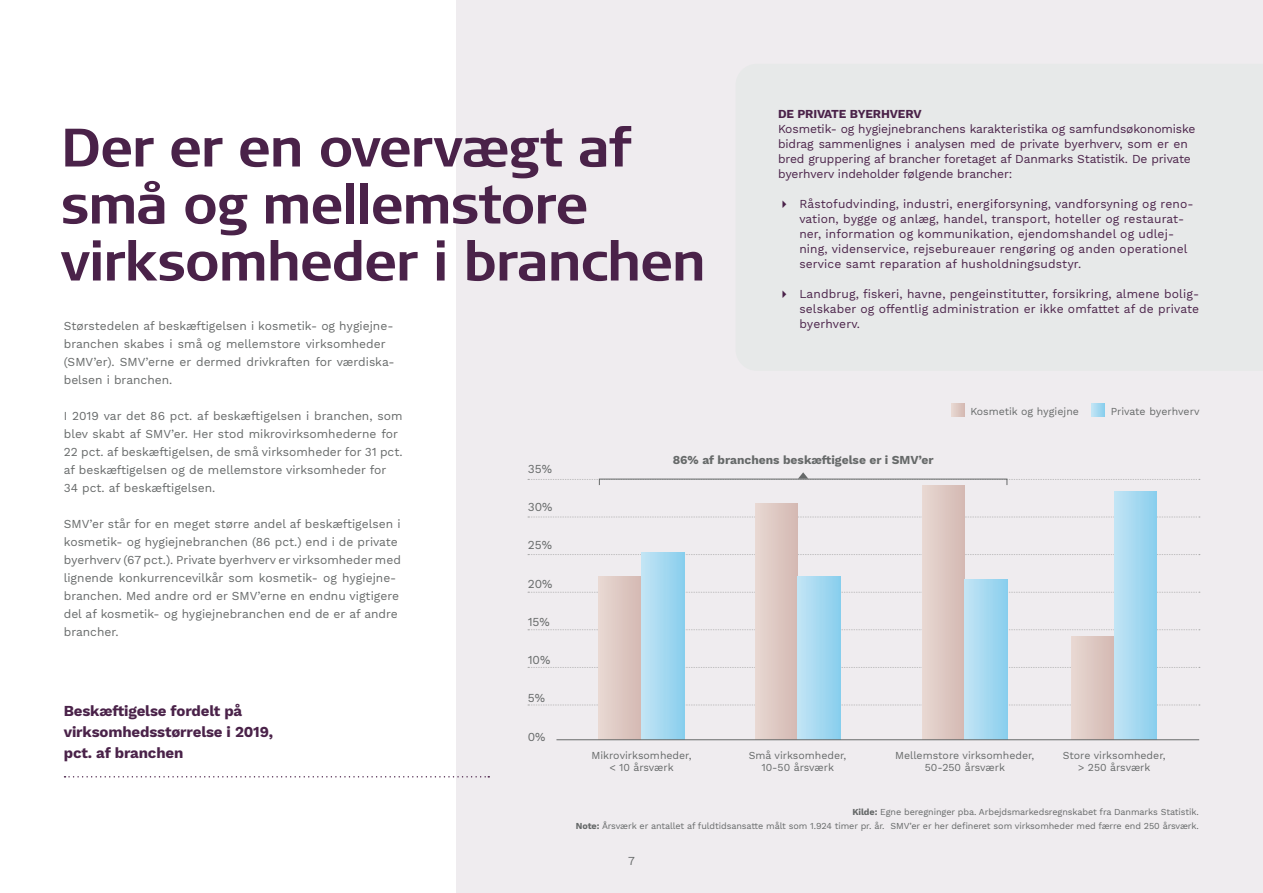
<style>
.page{position:relative;width:1263px;height:893px;background:#fff}
.page>*{position:absolute;margin:0;border:0;box-sizing:border-box;transform-origin:0 0}
.t1{font:700 54px/57px "Signa Offc Pro";letter-spacing:-.03em;color:#4a2249}
.t2{font:700 15px/21px "Work Sans";letter-spacing:-.01em;color:#4a2249}
.t3{font:12px/18px "Work Sans";color:#666969}
.t4{font:12px/15px "Work Sans";color:#4a2249}
.t5{font:700 12px "Work Sans";color:#666969}
.t6{font:700 12px "Work Sans";letter-spacing:-.01em;color:#4a2249}
.t7{font:10.5px/12.6px "Work Sans";color:#666969;text-align:center}
.t8{font:9px/13.5px "Work Sans";letter-spacing:-.01em;color:#666969;text-align:right}
.s1{font-weight:700}
</style>
<div class="page">
<div style="left:456px;top:0;width:807px;height:893px;background:#efecef"></div>
<svg style="left:528px;top:705px;width:672px;height:1px"></svg>
<svg style="left:528px;top:667px;width:672px;height:1px"></svg>
<svg style="left:528px;top:629px;width:672px;height:1px"></svg>
<svg style="left:528px;top:592px;width:672px;height:1px"></svg>
<svg style="left:528px;top:554px;width:672px;height:1px"></svg>
<svg style="left:528px;top:517px;width:672px;height:1px"></svg>
<svg style="left:528px;top:472px;width:672px;height:8px"></svg>
<div style="left:599px;top:576px;width:42px;height:163px;background:linear-gradient(to right,#e8d8d2,#d4bab4)"></div>
<div style="left:641px;top:553px;width:43px;height:186px;background:linear-gradient(to right,#c3e5f5,#89cfed)"></div>
<div style="left:755px;top:503px;width:43px;height:236px;background:linear-gradient(to right,#e8d8d2,#d4b8b2)"></div>
<div style="left:798px;top:576px;width:42px;height:163px;background:linear-gradient(to right,#c2e4f5,#8acfed)"></div>
<div style="left:922px;top:485px;width:43px;height:254px;background:linear-gradient(to right,#e8d8d2,#d4b8b2)"></div>
<div style="left:965px;top:579px;width:42px;height:160px;background:linear-gradient(to right,#c2e4f5,#8bcfed)"></div>
<div style="left:1071px;top:636px;width:43px;height:103px;background:linear-gradient(to right,#e8d9d3,#d4b9b2)"></div>
<div style="left:1114px;top:492px;width:43px;height:247px;background:linear-gradient(to right,#c3e5f5,#89ceed)"></div>
<hr style="left:556px;top:739px;width:643px;height:1px;background:#666969">
<svg style="left:951px;top:404px;width:13px;height:13px"></svg>
<svg style="left:1091px;top:404px;width:13px;height:13px"></svg>
<svg style="left:65px;top:776px;width:424px;height:1px"></svg>
<p class="t6" style="left:778px;top:107px;width:145px">DE PRIVATE BYERHVERV</p>
<p class="t4" style="left:778px;top:122px;width:419px">Kosmetik- og hygiejnebranchens karakteristika og samfundsøkonomiske bidrag sammenlignes i analysen med de private byerhverv, som er en bred gruppering af brancher foretaget af Danmarks Statistik. De private byerhverv indeholder følgende brancher:</p>
<p class="t4" style="left:799px;top:197px;width:396px">Råstofudvinding, industri, energiforsyning, vandforsyning og reno&shy;vation, bygge og anlæg, handel, transport, hoteller og restaurat&shy;ner, information og kommunikation, ejendomshandel og udlej&shy;ning, videnservice, rejsebureauer rengøring og anden operationel service samt reparation af husholdningsudstyr.</p>
<p class="t4" style="left:799px;top:287px;width:401px;text-align:justify">Landbrug, fiskeri, havne, pengeinstitutter, forsikring, almene bolig&shy;selskaber og offentlig administration er ikke omfattet af de private byerhverv.</p>
<h1 class="t1" style="left:61px;top:123px;width:647px">Der er en overvægt af små og mellemstore virksomheder i branchen</h1>
<p class="t3" style="left:64px;top:317px;width:332px">Størstedelen af beskæftigelsen i kosmetik- og hygiejne&shy;branchen skabes i små og mellemstore virksomheder (SMV’er). SMV’erne er dermed drivkraften for værdiska&shy;belsen i branchen.</p>
<p class="t3" style="left:64px;top:407px;width:340px">I 2019 var det 86 pct. af beskæftigelsen i branchen, som blev skabt af SMV’er. Her stod mikrovirksomhederne for 22 pct. af beskæftigelsen, de små virksomheder for 31 pct. af beskæftigelsen og de mellemstore virksomheder for 34 pct. af beskæftigelsen.</p>
<p class="t3" style="left:64px;top:515px;width:339px">SMV’er står for en meget større andel af beskæftigelsen i kosmetik- og hygiejnebranchen (86 pct.) end i de private byerhverv (67 pct.). Private byerhverv er virksomheder med lignende konkurrencevilkår som kosmetik- og hygiejne&shy;branchen. Med andre ord er SMV’erne en endnu vigtigere del af kosmetik- og hygiejnebranchen end de er af andre brancher.</p>
<p class="t7" style="left:970px;top:406px;width:110px">Kosmetik og hygiejne</p>
<p class="t7" style="left:1111px;top:406px;width:90px">Private byerhverv</p>
<p class="t5" style="left:673px;top:453px;width:263px">86% af branchens beskæftigelse er i SMV’er</p>
<p class="t3" style="left:528px;top:460px;width:26px">35%</p>
<p class="t3" style="left:528px;top:498px;width:26px">30%</p>
<p class="t3" style="left:528px;top:537px;width:26px">25%</p>
<p class="t3" style="left:528px;top:575px;width:26px">20%</p>
<p class="t3" style="left:528px;top:613px;width:24px">15%</p>
<p class="t3" style="left:528px;top:651px;width:24px">10%</p>
<p class="t3" style="left:528px;top:689px;width:19px">5%</p>
<p class="t3" style="left:528px;top:728px;width:19px">0%</p>
<p class="t2" style="left:64px;top:701px;width:211px">Beskæftigelse fordelt på virksomhedsstørrelse i 2019, pct. af branchen</p>
<p class="t7" style="left:591px;top:749px;width:102px">Mikrovirksomheder, &lt; 10 årsværk</p>
<p class="t7" style="left:749px;top:749px;width:99px">Små virksomheder,<br>10-50 årsværk</p>
<p class="t7" style="left:895px;top:749px;width:141px">Mellemstore virksomheder,<br>50-250 årsværk</p>
<p class="t7" style="left:1063px;top:749px;width:104px">Store virksomheder, &gt; 250 årsværk</p>
<p class="t8" style="left:576px;top:806px;width:624px"><span class="s1">Kilde:</span> Egne beregninger pba. Arbejdsmarkedsregnskabet fra Danmarks Statistik.<br><span class="s1">Note:</span> Årsværk er antallet af fuldtidsansatte målt som 1.924 timer pr. år. SMV’er er her defineret som virksomheder med færre end 250 årsværk.</p>
<p class="t3" style="left:628px;top:852px;width:8px">7</p>
</div>
